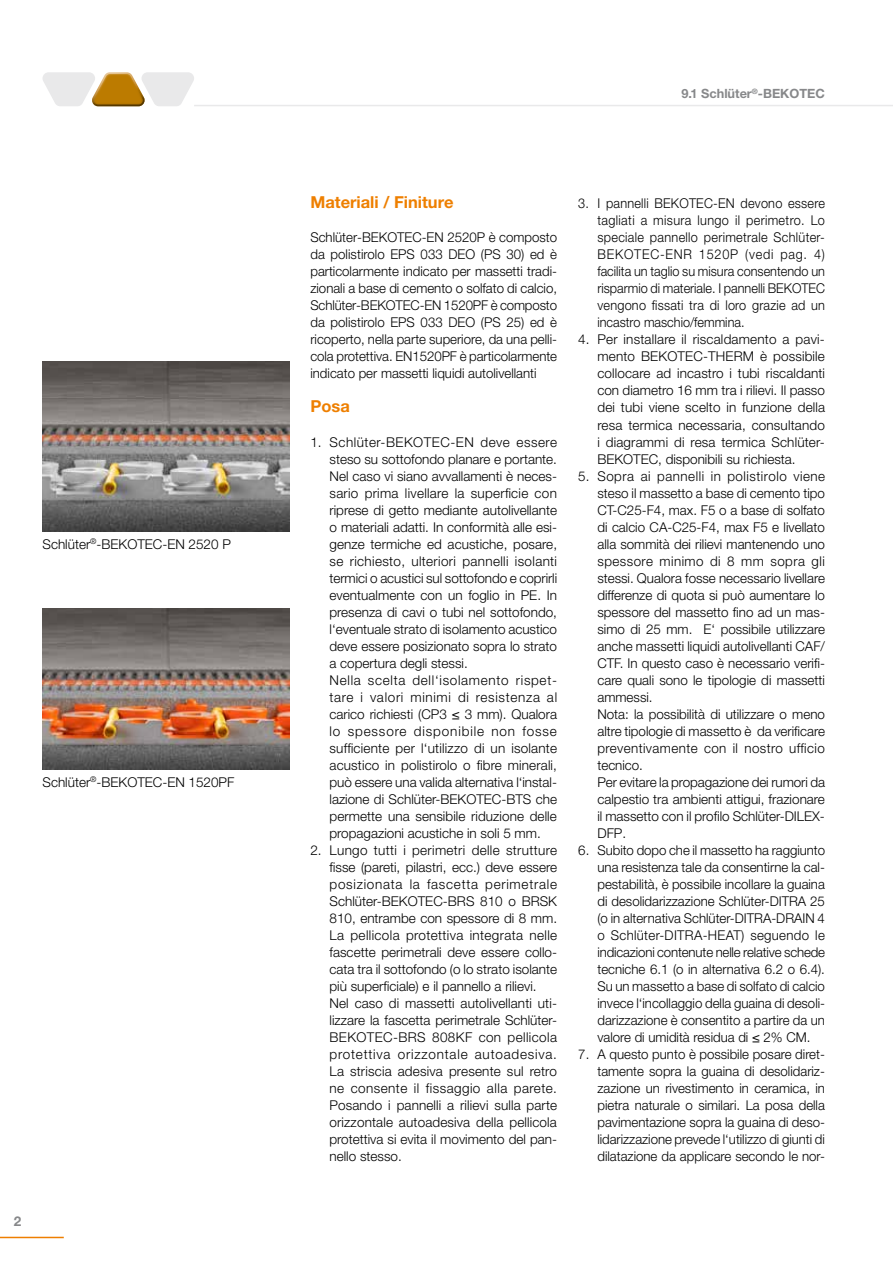
<style>
.page{position:relative;width:893px;height:1263px;background:#fff}
.page>*{position:absolute;margin:0;border:0;box-sizing:border-box;transform-origin:0 0}
.Überschrift{font:700 16.5px "Helvetica Neue LT Pro";color:#ee7f00}
.Einzug{font:300 13.5px/17px "Helvetica Neue LT Pro";color:#000;text-align:justify}
.Fließtext{font:300 13.5px/17px "Helvetica Neue LT Pro";color:#000;text-align:justify}
.Einzug-2{font:300 13.5px/17px "Helvetica Neue LT Pro";color:#000;text-align:justify;scale:.94 1}
.Unter-Überschrift{font:700 13.5px "Helvetica Neue LT Pro";color:#87888a}
.t1{font:700 12.75px "Helvetica Neue LT Pro";color:#87888a}
</style>
<div class="page">
<hr style="left:194px;top:105px;width:699px;height:1px;background:#e9e9ea">
<svg style="left:43px;top:72px;width:151px;height:34px"></svg>
<hr style="left:0;top:1237px;width:64px;height:1px;background:#ee7f00">
<img style="left:43px;top:608px;width:246px;height:162px">
<img style="left:43px;top:361px;width:246px;height:170px">
<p class="Einzug" style="left:43px;top:535px;width:190px">Schlüter<sup>®</sup>-BEKOTEC-EN 2520 P</p>
<p class="Einzug" style="left:43px;top:773px;width:193px">Schlüter<sup>®</sup>-BEKOTEC-EN 1520PF</p>
<p class="Unter-Überschrift" style="left:14px;top:1213px;width:9px">2</p>
<p class="t1" style="left:681px;top:86px;width:145px">9.1 Schlüter<sup>®</sup>-BEKOTEC</p>
<p class="Überschrift" style="left:310px;top:192px;width:145px">Materiali / Finiture</p>
<p class="Fließtext" style="left:310px;top:229px;width:248px">Schlüter-BEKOTEC-EN 2520P è composto da polistirolo EPS 033 DEO (PS 30) ed è particolarmente indicato per massetti tradi&shy;zionali a base di cemento o solfato di calcio, Schlüter-BEKOTEC-EN 1520PF è composto da polistirolo EPS 033 DEO (PS 25) ed è ricoperto, nella parte superiore, da una pelli&shy;cola protettiva. EN1520PF è particolarmente indicato per massetti liquidi autolivellanti</p>
<p class="Überschrift" style="left:310px;top:396px;width:41px">Posa</p>
<p class="Einzug" style="left:330px;top:433px;width:229px;text-indent:-19px">1. Schlüter-BEKOTEC-EN deve essere steso su sottofondo planare e portante.<br>Nel caso vi siano avvallamenti è neces&shy;sario prima livellare la superficie con riprese di getto mediante autolivellante o materiali adatti. In conformità alle esi&shy;genze termiche ed acustiche, posare, se richiesto, ulteriori pannelli isolanti termici o acustici sul sottofondo e coprirli eventualmente con un foglio in PE. In presenza di cavi o tubi nel sottofondo, l‘eventuale strato di isolamento acustico deve essere posizionato sopra lo strato a copertura degli stessi.</p>
<p class="Einzug" style="left:330px;top:671px;width:229px">Nella scelta dell‘isolamento rispet&shy;tare i valori minimi di resistenza al carico richiesti (CP3 ≤ 3 mm). Qualora lo spessore disponibile non fosse sufficiente per l‘utilizzo di un isolante acustico in polistirolo o fibre minerali, può essere una valida alternativa l‘instal&shy;lazione di Schlüter-BEKOTEC-BTS che permette una sensibile riduzione delle propagazioni acustiche in soli 5 mm.</p>
<p class="Einzug" style="left:330px;top:841px;width:229px;text-indent:-19px">2. Lungo tutti i perimetri delle strutture fisse (pareti, pilastri, ecc.) deve essere posizionata la fascetta perimetrale Schlüter-BEKOTEC-BRS 810 o BRSK 810, entrambe con spessore di 8 mm.<br>La pellicola protettiva integrata nelle fascette perimetrali deve essere collo&shy;cata tra il sottofondo (o lo strato isolante più superficiale) e il pannello a rilievi.</p>
<p class="Einzug" style="left:330px;top:994px;width:229px">Nel caso di massetti autolivellanti uti&shy;lizzare la fascetta perimetrale Schlüter-BEKOTEC-BRS 808KF con pellicola protettiva orizzontale autoadesiva.<br>La striscia adesiva presente sul retro ne consente il fissaggio alla parete.<br>Posando i pannelli a rilievi sulla parte orizzontale autoadesiva della pellicola protettiva si evita il movimento del pan&shy;nello stesso.</p>
<p class="Einzug-2" style="left:597px;top:195px;width:244px;text-indent:-19px">3. I pannelli BEKOTEC-EN devono essere tagliati a misura lungo il perimetro. Lo speciale pannello perimetrale Schlüter-BEKOTEC-ENR 1520P (vedi pag. 4) facilita un taglio su misura consentendo un risparmio di materiale. I pannelli BEKOTEC vengono fissati tra di loro grazie ad un incastro maschio/femmina.</p>
<p class="Einzug" style="left:597px;top:331px;width:229px;text-indent:-19px">4. Per installare il riscaldamento a pavi&shy;mento BEKOTEC-THERM è possibile collocare ad incastro i tubi riscaldanti con diametro 16 mm tra i rilievi. Il passo dei tubi viene scelto in funzione della resa termica necessaria, consultando i diagrammi di resa termica Schlüter-BEKOTEC, disponibili su richiesta.</p>
<p class="Einzug" style="left:597px;top:467px;width:229px;text-indent:-19px">5. Sopra ai pannelli in polistirolo viene steso il massetto a base di cemento tipo CT-C25-F4, max. F5 o a base di solfato di calcio CA-C25-F4, max F5 e livellato alla sommità dei rilievi mantenendo uno spessore minimo di 8 mm sopra gli stessi. Qualora fosse necessario livellare differenze di quota si può aumentare lo spessore del massetto fino ad un mas&shy;simo di 25 mm. E‘ possibile utilizzare anche massetti liquidi autolivellanti CAF/ CTF. In questo caso è necessario verifi&shy;care quali sono le tipologie di massetti ammessi.</p>
<p class="Einzug" style="left:597px;top:705px;width:229px">Nota: la possibilità di utilizzare o meno altre tipologie di massetto è da verificare preventivamente con il nostro ufficio tecnico.</p>
<p class="Einzug" style="left:597px;top:773px;width:229px">Per evitare la propagazione dei rumori da calpestio tra ambienti attigui, frazionare il massetto con il profilo Schlüter-DILEX-DFP.</p>
<p class="Einzug" style="left:597px;top:841px;width:229px;text-indent:-19px">6. Subito dopo che il massetto ha raggiunto una resistenza tale da consentirne la cal&shy;pestabilità, è possibile incollare la guaina di desolidarizzazione Schlüter-DITRA 25 (o in alternativa Schlüter-DITRA-DRAIN 4 o Schlüter-DITRA-HEAT) seguendo le indicazioni contenute nelle relative schede tecniche 6.1 (o in alternativa 6.2 o 6.4).<br>Su un massetto a base di solfato di calcio invece l‘incollaggio della guaina di desoli&shy;darizzazione è consentito a partire da un valore di umidità residua di ≤ 2% CM.</p>
<p class="Einzug" style="left:597px;top:1045px;width:229px;text-indent:-19px">7. A questo punto è possibile posare diret&shy;tamente sopra la guaina di desolidariz&shy;zazione un rivestimento in ceramica, in pietra naturale o similari. La posa della pavimentazione sopra la guaina di deso&shy;lidarizzazione prevede l‘utilizzo di giunti di dilatazione da applicare secondo le nor-</p>
</div>
